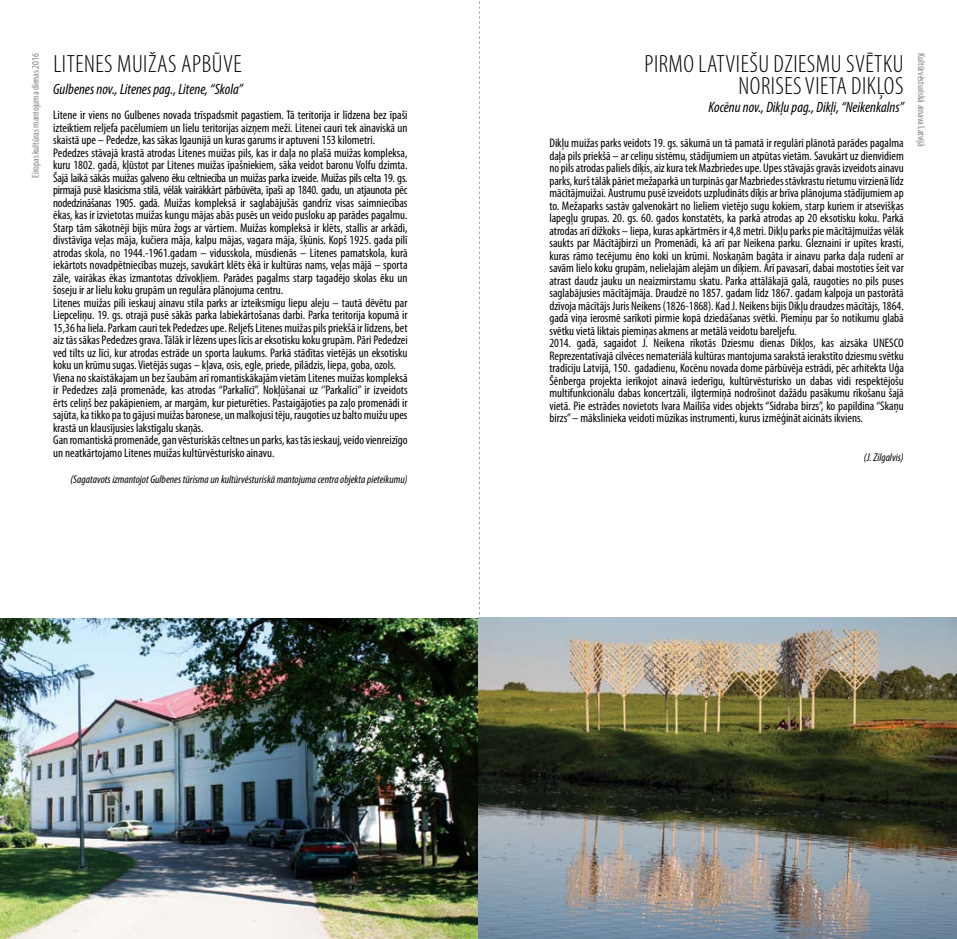
<style>
.page{position:relative;width:957px;height:939px;background:#fff}
.page>*{position:absolute;margin:0;border:0;box-sizing:border-box;transform-origin:0 0}
.t1{font:300 condensed 25px "Myriad Pro";letter-spacing:.02em;color:#000}
.t2{font:italic condensed 15px "Myriad Pro";color:#000}
.t3{font:condensed 12.5px/12.5px "Myriad Pro";color:#000}
.t4{font:italic condensed 11.25px "Myriad Pro";color:#000}
.t5{font:condensed 10px "Myriad Pro";color:#808285}
</style>
<div class="page">
<svg style="left:479px;top:1px;width:1px;height:614px"></svg>
<img style="left:0;top:617px;width:957px;height:322px">
<h1 class="t1" style="left:53px;top:49px;width:18px">LITENES</h1>
<h1 class="t1" style="left:117px;top:49px;width:126px">MUIŽAS APBŪVE</h1>
<p class="t2" style="left:53px;top:80px;width:191px">Gulbenes nov., Litenes pag., Litene, “Skola”</p>
<p class="t3" style="left:53px;top:109px;width:356px">Litene ir viens no Gulbenes novada trīspadsmit pagastiem. Tā teritorija ir līdzena bez īpaši izteiktiem reljefa pacēlumiem un lielu teritorijas aizņem meži. Litenei cauri tek ainaviskā un skaistā upe – Pededze, kas sākas Igaunijā un kuras garums ir aptuveni 153 kilometri.<br>Pededzes stāvajā krastā atrodas Litenes muižas pils, kas ir daļa no plašā muižas kompleksa, kuru 1802. gadā, kļūstot par Litenes muižas īpašniekiem, sāka veidot baronu Volfu dzimta.<br>Šajā laikā sākās muižas galveno ēku celtniecība un muižas parka izveide. Muižas pils celta 19. gs. pirmajā pusē klasicisma stilā, vēlāk vairākkārt pārbūvēta, īpaši ap 1840. gadu, un atjaunota pēc nodedzināšanas 1905. gadā. Muižas kompleksā ir saglabājušās gandrīz visas saimniecības ēkas, kas ir izvietotas muižas kungu mājas abās pusēs un veido pusloku ap parādes pagalmu.<br>Starp tām sākotnēji bijis mūra žogs ar vārtiem. Muižas kompleksā ir klēts, stallis ar arkādi, divstāvīga veļas māja, kučiera māja, kalpu mājas, vagara māja, šķūnis. Kopš 1925. gada pilī atrodas skola, no 1944.-1961.gadam – vidusskola, mūsdienās – Litenes pamatskola, kurā iekārtots novadpētniecības muzejs, savukārt klēts ēkā ir kultūras nams, veļas mājā – sporta zāle, vairākas ēkas izmantotas dzīvokļiem. Parādes pagalms starp tagadējo skolas ēku un šoseju ir ar lielu koku grupām un regulāra plānojuma centru.<br>Litenes muižas pili ieskauj ainavu stila parks ar izteiksmīgu liepu aleju – tautā dēvētu par Liepceliņu. 19. gs. otrajā pusē sākās parka labiekārtošanas darbi. Parka teritorija kopumā ir 15,36 ha liela. Parkam cauri tek Pededzes upe. Reljefs Litenes muižas pils priekšā ir līdzens, bet aiz tās sākas Pededzes grava. Tālāk ir lēzens upes līcis ar eksotisku koku grupām. Pāri Pededzei ved tilts uz līci, kur atrodas estrāde un sporta laukums. Parkā stādītas vietējās un eksotisku koku un krūmu sugas. Vietējās sugas – kļava, osis, egle, priede, pīlādzis, liepa, goba, ozols.<br>Viena no skaistākajam un bez šaubām arī romantiskākajām vietām Litenes muižas kompleksā ir Pededzes zaļā promenāde, kas atrodas “Parkalīcī”. Nokļūšanai uz ‘’Parkalīci” ir izveidots ērts celiņš bez pakāpieniem, ar margām, kur pieturēties. Pastaigājoties pa zaļo promenādi ir sajūta, ka tikko pa to gājusi muižas baronese, un malkojusi tēju, raugoties uz balto muižu upes krastā un klausījusies lakstīgalu skaņās.<br>Gan romantiskā promenāde, gan vēsturiskās celtnes un parks, kas tās ieskauj, veido vienreizīgo un neatkārtojamo Litenes muižas kultūrvēsturisko ainavu.</p>
<p class="t4" style="left:70px;top:472px;width:339px">(Sagatavots izmantojot Gulbenes tūrisma un kultūrvēsturiskā mantojuma centra objekta pieteikumu)</p>
<h1 class="t1" style="left:644px;top:49px;width:20px">PIRMO</h1>
<h1 class="t1" style="left:698px;top:49px;width:10px">LATVIEŠU</h1>
<h1 class="t1" style="left:773px;top:49px;width:11px">DZIESMU</h1>
<h1 class="t1" style="left:846px;top:49px;width:11px">SVĒTKU</h1>
<h1 class="t1" style="left:738px;top:71px;width:10px">NORISES</h1>
<h1 class="t1" style="left:805px;top:71px;width:89px">VIETA DIKĻOS</h1>
<p class="t2" style="left:708px;top:98px;width:197px">Kocēnu nov., Dikļu pag., Dikļi, “Neikenkalns”</p>
<p class="t3" style="left:549px;top:137px;width:356px">Dikļu muižas parks veidots 19. gs. sākumā un tā pamatā ir regulāri plānotā parādes pagalma daļa pils priekšā – ar celiņu sistēmu, stādījumiem un atpūtas vietām. Savukārt uz dienvidiem no pils atrodas paliels dīķis, aiz kura tek Mazbriedes upe. Upes stāvajās gravās izveidots ainavu parks, kurš tālāk pāriet mežaparkā un turpinās gar Mazbriedes stāvkrastu rietumu virzienā līdz mācītājmuižai. Austrumu pusē izveidots uzpludināts dīķis ar brīva plānojuma stādījumiem ap to. Mežaparks sastāv galvenokārt no lieliem vietējo sugu kokiem, starp kuriem ir atsevišķas lapegļu grupas. 20. gs. 60. gados konstatēts, ka parkā atrodas ap 20 eksotisku koku. Parkā atrodas arī dižkoks – liepa, kuras apkārtmērs ir 4,8 metri. Dikļu parks pie mācītājmuižas vēlāk saukts par Mācītājbirzi un Promenādi, kā arī par Neikena parku. Gleznaini ir upītes krasti, kuras rāmo tecējumu ēno koki un krūmi. Noskaņām bagāta ir ainavu parka daļa rudenī ar savām lielo koku grupām, nelielajām alejām un dīķiem. Arī pavasarī, dabai mostoties šeit var atrast daudz jauku un neaizmirstamu skatu. Parka attālākajā galā, raugoties no pils puses saglabājusies mācītājmāja. Draudzē no 1857. gadam līdz 1867. gadam kalpoja un pastorātā dzīvoja mācītājs Juris Neikens (1826-1868). Kad J. Neikens bijis Dikļu draudzes mācītājs, 1864. gadā viņa ierosmē sarīkoti pirmie kopā dziedāšanas svētki. Piemiņu par šo notikumu glabā svētku vietā liktais piemiņas akmens ar metālā veidotu bareljefu.<br>2014. gadā, sagaidot J. Neikena rīkotās Dziesmu dienas Dikļos, kas aizsāka UNESCO Reprezentatīvajā cilvēces nemateriālā kultūras mantojuma sarakstā ierakstīto dziesmu svētku tradīciju Latvijā, 150. gadadienu, Kocēnu novada dome pārbūvēja estrādi, pēc arhitekta Uģa Šēnberga projekta ierīkojot ainavā iederīgu, kultūrvēsturisko un dabas vidi respektējošu multifunkcionālu dabas koncertzāli, ilgtermiņā nodrošinot dažādu pasākumu rīkošanu šajā vietā. Pie estrādes novietots Ivara Mailīša vides objekts “Sidraba birzs”, ko papildina “Skaņu birzs” – mākslinieka veidoti mūzikas instrumenti, kurus izmēģināt aicināts ikviens.</p>
<p class="t4" style="left:864px;top:450px;width:41px">(J. Zilgalvis)</p>
<p class="t5" style="left:29px;top:178px;width:126px;rotate:-90deg">Eiropas kultūras mantojuma dienas 2016</p>
<p class="t5" style="left:927px;top:53px;width:95px;rotate:90deg">Kultūrvēsturiskā ainava Latvijā</p>
</div>
